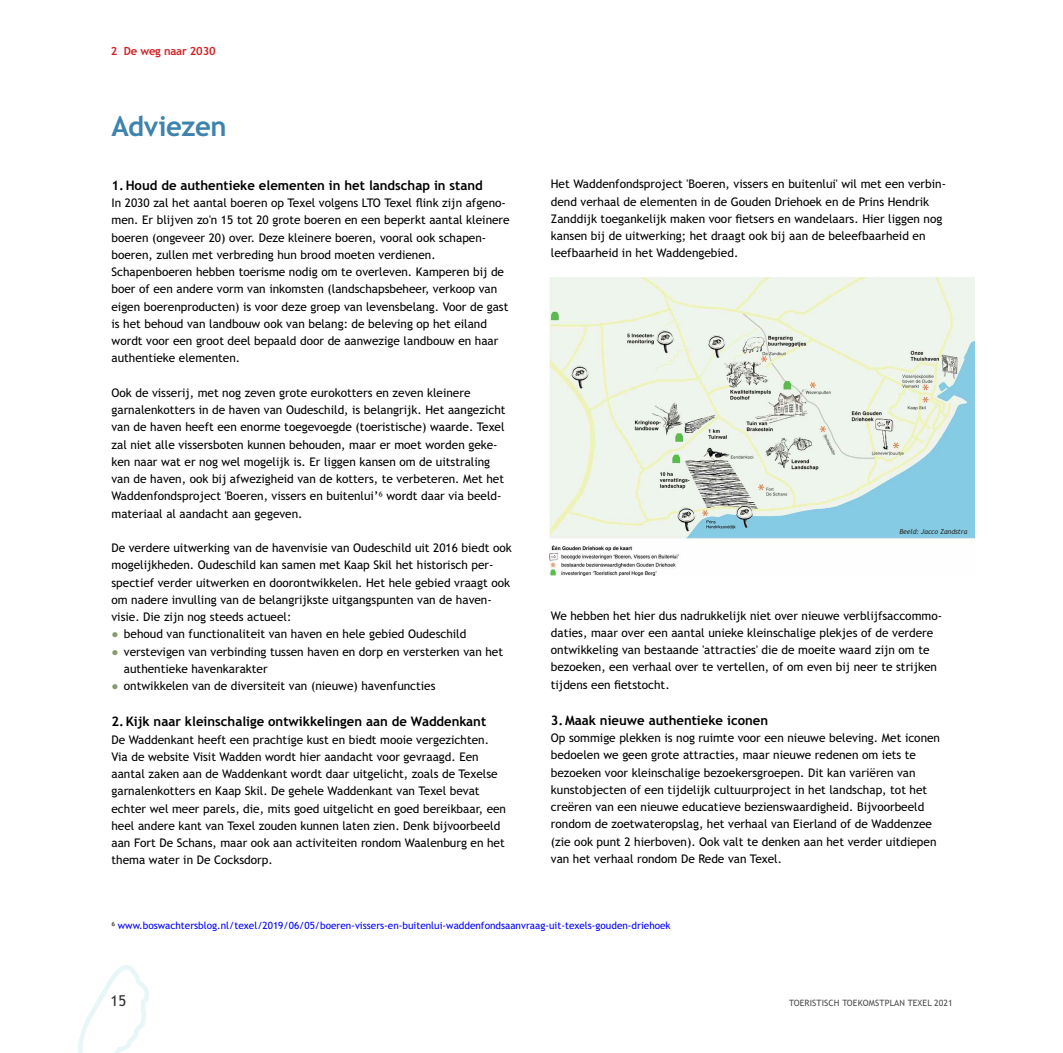
<style>
.page{position:relative;width:1063px;height:1053px;background:#fff}
.page>*{position:absolute;margin:0;border:0;box-sizing:border-box;transform-origin:0 0}
.t1{font:700 27.5px "Trebuchet MS";letter-spacing:-.02em;color:#3e83ad}
.t2{font:15px "Trebuchet MS";color:#333}
.t3{font:700 13.12px "Trebuchet MS";color:#000}
.t4{font:11.88px/17.2px "Trebuchet MS";color:#000}
.t5{font:700 11.25px "Trebuchet MS";letter-spacing:-.02em;color:#cf2528}
.t6{font:10px "Trebuchet MS";color:#00f}
.t7{font:8.75px "Trebuchet MS";letter-spacing:.01em;color:#4d4d4d}
.t8{font:italic 6.88px "Trebuchet MS";color:#2b2a29}
.s1{color:#2b2a29}
.s2{color:#88996a}
</style>
<div class="page">
<svg style="left:78px;top:965px;width:71px;height:87px"></svg>
<img style="left:549px;top:277px;width:426px;height:298px">
<p class="t5" style="left:111px;top:46px;width:106px">2 De weg naar 2030</p>
<h1 class="t1" style="left:111px;top:116px;width:117px">Adviezen</h1>
<p class="t3" style="left:112px;top:180px;width:373px">1. Houd de authentieke elementen in het landschap in stand</p>
<p class="t4" style="left:112px;top:195px;width:400px">In 2030 zal het aantal boeren op Texel volgens LTO Texel flink zijn afgeno&shy;men. Er blijven zo'n 15 tot 20 grote boeren en een beperkt aantal kleinere boeren (ongeveer 20) over. Deze kleinere boeren, vooral ook schapen&shy;boeren, zullen met verbreding hun brood moeten verdienen.<br>Schapenboeren hebben toerisme nodig om te overleven. Kamperen bij de boer of een andere vorm van inkomsten (landschapsbeheer, verkoop van eigen boerenproducten) is voor deze groep van levensbelang. Voor de gast is het behoud van landbouw ook van belang: de beleving op het eiland wordt voor een groot deel bepaald door de aanwezige landbouw en haar authentieke elementen.</p>
<p class="t4" style="left:112px;top:385px;width:396px">Ook de visserij, met nog zeven grote eurokotters en zeven kleinere garnalenkotters in de haven van Oudeschild, is belangrijk. Het aangezicht van de haven heeft een enorme toegevoegde (toeristische) waarde. Texel zal niet alle vissersboten kunnen behouden, maar er moet worden geke&shy;ken naar wat er nog wel mogelijk is. Er liggen kansen om de uitstraling van de haven, ook bij afwezigheid van de kotters, te verbeteren. Met het Waddenfondsproject 'Boeren, vissers en buitenlui’<span class="s1">⁶</span> wordt daar via beeld&shy;materiaal al aandacht aan gegeven.</p>
<p class="t4" style="left:112px;top:540px;width:402px">De verdere uitwerking van de havenvisie van Oudeschild uit 2016 biedt ook mogelijkheden. Oudeschild kan samen met Kaap Skil het historisch per&shy;spectief verder uitwerken en doorontwikkelen. Het hele gebied vraagt ook om nadere invulling van de belangrijkste uitgangspunten van de haven&shy;visie. Die zijn nog steeds actueel:</p>
<p class="t4" style="left:112px;top:626px;width:356px"><span class="s2">●</span> behoud van functionaliteit van haven en hele gebied Oudeschild</p>
<p class="t4" style="left:124px;top:643px;width:381px;text-indent:-12px"><span class="s2">●</span> verstevigen van verbinding tussen haven en dorp en versterken van het authentieke havenkarakter</p>
<p class="t4" style="left:112px;top:678px;width:326px"><span class="s2">●</span> ontwikkelen van de diversiteit van (nieuwe) havenfuncties</p>
<p class="t3" style="left:112px;top:716px;width:376px">2. Kijk naar kleinschalige ontwikkelingen aan de Waddenkant</p>
<p class="t4" style="left:112px;top:731px;width:396px">De Waddenkant heeft een prachtige kust en biedt mooie vergezichten.<br>Via de website Visit Wadden wordt hier aandacht voor gevraagd. Een aantal zaken aan de Waddenkant wordt daar uitgelicht, zoals de Texelse garnalenkotters en Kaap Skil. De gehele Waddenkant van Texel bevat echter wel meer parels, die, mits goed uitgelicht en goed bereikbaar, een heel andere kant van Texel zouden kunnen laten zien. Denk bijvoorbeeld aan Fort De Schans, maar ook aan activiteiten rondom Waalenburg en het thema water in De Cocksdorp.</p>
<p class="t4" style="left:551px;top:177px;width:397px">Het Waddenfondsproject 'Boeren, vissers en buitenlui' wil met een verbin&shy;dend verhaal de elementen in de Gouden Driehoek en de Prins Hendrik Zanddijk toegankelijk maken voor fietsers en wandelaars. Hier liggen nog kansen bij de uitwerking; het draagt ook bij aan de beleefbaarheid en leefbaarheid in het Waddengebied.</p>
<p class="t8" style="left:899px;top:528px;width:69px">Beeld: Jacco Zandstra</p>
<p class="t4" style="left:551px;top:607px;width:393px">We hebben het hier dus nadrukkelijk niet over nieuwe verblijfsaccommo&shy;daties, maar over een aantal unieke kleinschalige plekjes of de verdere ontwikkeling van bestaande 'attracties' die de moeite waard zijn om te bezoeken, een verhaal over te vertellen, of om even bij neer te strijken tijdens een fietstocht.</p>
<p class="t3" style="left:551px;top:714px;width:219px">3. Maak nieuwe authentieke iconen</p>
<p class="t4" style="left:551px;top:730px;width:391px">Op sommige plekken is nog ruimte voor een nieuwe beleving. Met iconen bedoelen we geen grote attracties, maar nieuwe redenen om iets te bezoeken voor kleinschalige bezoekersgroepen. Dit kan variëren van kunstobjecten of een tijdelijk cultuurproject in het landschap, tot het creëren van een nieuwe educatieve bezienswaardigheid. Bijvoorbeeld rondom de zoetwateropslag, het verhaal van Eierland of de Waddenzee (zie ook punt 2 hierboven). Ook valt te denken aan het verder uitdiepen van het verhaal rondom De Rede van Texel.</p>
<p class="t6" style="left:112px;top:921px;width:561px"><span class="s1">⁶</span> www.boswachtersblog.nl/texel/2019/06/05/boeren-vissers-en-buitenlui-waddenfondsaanvraag-uit-texels-gouden-driehoek</p>
<p class="t2" style="left:110px;top:995px;width:17px">15</p>
<p class="t7" style="left:789px;top:999px;width:165px">TOERISTISCH TOEKOMSTPLAN TEXEL 2021</p>
</div>
